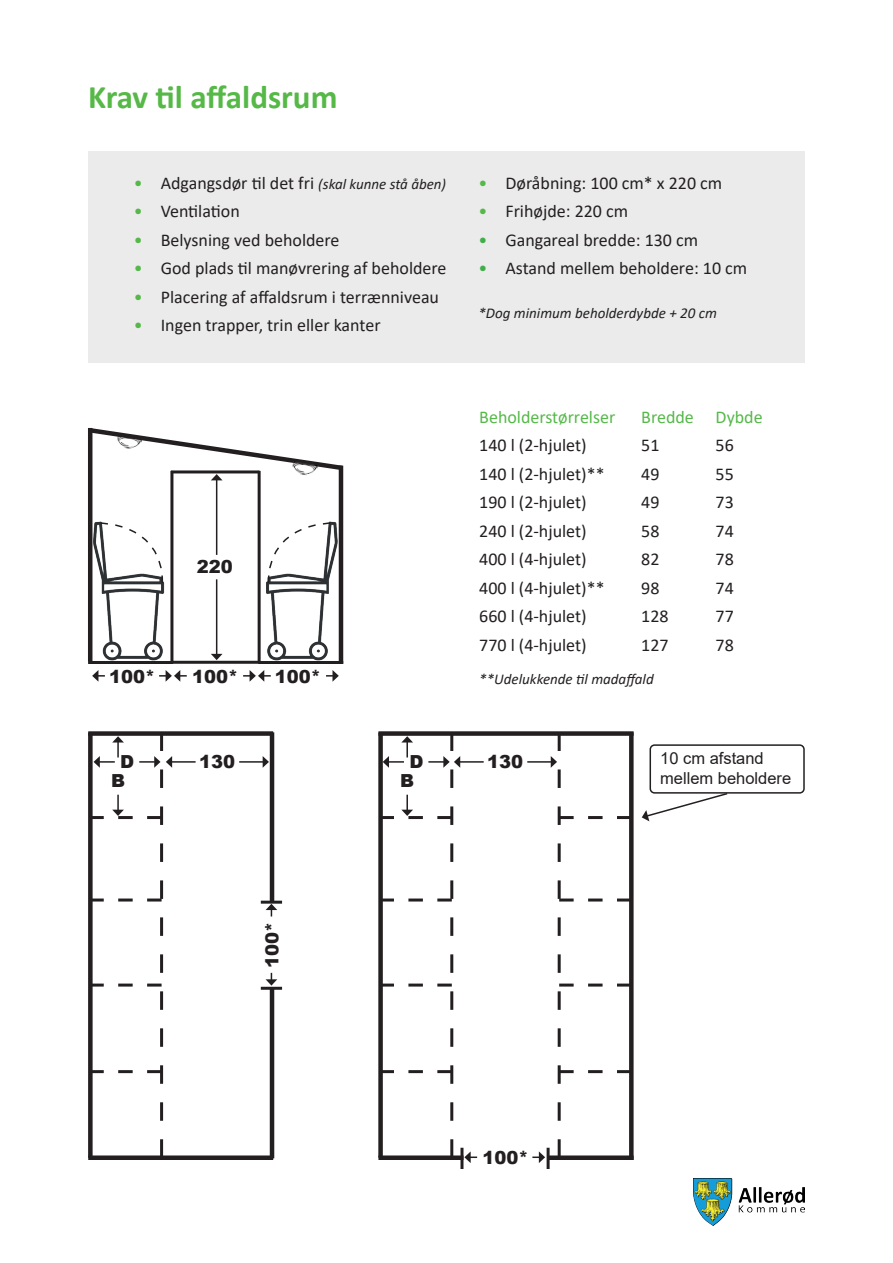
<style>
.page{position:relative;width:893px;height:1263px;background:#fff}
.page>*{position:absolute;margin:0;border:0;box-sizing:border-box;transform-origin:0 0}
.t1{font:700 33px "Calibri";color:#56b947}
.t2{font:18px "Calibri";color:#231f20}
.t3{font:900 18px/18.9px "Arial";color:#231f20;text-align:center}
.t4{font:18px "Calibri";color:#55b949}
.t5{font:16.5px/19.8px "Arial";color:#231f20}
.t6{font:italic 15px "Calibri";color:#231f20}
.s1{color:#55b949}
.s2{font-style:italic;font-size:15px}
.s3{color:#40ae49}
</style>
<div class="page">
<div style="left:89px;top:151px;width:716px;height:211px;background:#ebebeb"></div>
<div style="left:88px;top:732px;width:5px;height:426px;background:#3a3637"></div>
<div style="left:88px;top:1155px;width:185px;height:5px;background:#231f20"></div>
<div style="left:88px;top:731px;width:185px;height:5px;background:#231f20"></div>
<div style="left:649px;top:744px;width:156px;height:50px;border:2px solid #231f20;border-radius:4px"></div>
<hr style="left:270px;top:732px;width:4px;height:170px;background:#231f20">
<hr style="left:270px;top:988px;width:4px;height:170px;background:#231f20">
<hr style="left:261px;top:901px;width:21px;height:3px;background:#231f20">
<hr style="left:261px;top:987px;width:21px;height:3px;background:#231f20">
<div style="left:378px;top:732px;width:5px;height:426px;background:#6c696a"></div>
<div style="left:378px;top:731px;width:256px;height:5px;background:#231f20"></div>
<div style="left:629px;top:732px;width:5px;height:428px;background:#231f20"></div>
<div style="left:549px;top:1155px;width:85px;height:5px;background:#231f20"></div>
<hr style="left:460px;top:1148px;width:3px;height:21px;background:#231f20">
<hr style="left:547px;top:1148px;width:3px;height:21px;background:#231f20">
<hr style="left:527px;top:761px;width:24px;height:2px;background:#231f20">
<svg style="left:551px;top:735px;width:79px;height:421px"></svg>
<hr style="left:459px;top:761px;width:25px;height:2px;background:#231f20">
<svg style="left:532px;top:1151px;width:13px;height:12px"></svg>
<svg style="left:266px;top:904px;width:11px;height:12px"></svg>
<svg style="left:266px;top:973px;width:11px;height:12px"></svg>
<svg style="left:379px;top:735px;width:98px;height:428px"></svg>
<hr style="left:239px;top:761px;width:24px;height:2px;background:#231f20">
<svg style="left:263px;top:756px;width:6px;height:12px"></svg>
<hr style="left:171px;top:761px;width:25px;height:2px;background:#231f20">
<svg style="left:89px;top:735px;width:83px;height:421px"></svg>
<hr style="left:88px;top:428px;width:4px;height:233px;background:#231f20">
<hr style="left:88px;top:661px;width:85px;height:3px;background:#231f20">
<hr style="left:339px;top:466px;width:4px;height:198px;background:#231f20">
<hr style="left:258px;top:661px;width:85px;height:3px;background:#231f20">
<svg style="left:159px;top:670px;width:28px;height:12px"></svg>
<svg style="left:92px;top:670px;width:13px;height:12px"></svg>
<svg style="left:326px;top:670px;width:13px;height:12px"></svg>
<svg style="left:243px;top:670px;width:28px;height:12px"></svg>
<hr style="left:216px;top:480px;width:1px;height:75px;background:#231f20">
<svg style="left:92px;top:428px;width:252px;height:52px"></svg>
<img style="left:266px;top:519px;width:78px;height:144px">
<svg style="left:267px;top:522px;width:65px;height:62px"></svg>
<img style="left:88px;top:519px;width:76px;height:144px">
<svg style="left:99px;top:522px;width:65px;height:62px"></svg>
<hr style="left:258px;top:471px;width:3px;height:192px;background:#231f20">
<hr style="left:170px;top:471px;width:3px;height:192px;background:#231f20">
<hr style="left:171px;top:470px;width:89px;height:3px;background:#231f20">
<hr style="left:171px;top:661px;width:89px;height:3px;background:#231f20">
<img style="left:291px;top:461px;width:27px;height:16px">
<hr style="left:216px;top:579px;width:1px;height:75px;background:#231f20">
<svg style="left:211px;top:654px;width:12px;height:6px"></svg>
<svg style="left:642px;top:792px;width:87px;height:29px"></svg>
<img style="left:693px;top:1178px;width:112px;height:47px">
<h1 class="t1" style="left:88px;top:73px;width:251px">Krav til affaldsrum</h1>
<p class="t2" style="left:134px;top:170px;width:314px"><span class="s1">•</span> Adgangsdør til det fri <span class="s2">(skal kunne stå åben)</span></p>
<p class="t2" style="left:134px;top:199px;width:108px"><span class="s1">•</span> Ventilation</p>
<p class="t2" style="left:134px;top:227px;width:207px"><span class="s1">•</span> Belysning ved beholdere</p>
<p class="t2" style="left:134px;top:256px;width:314px"><span class="s1">•</span> God plads til manøvrering af beholdere</p>
<p class="t2" style="left:134px;top:284px;width:307px"><span class="s1">•</span> Placering af affaldsrum i terrænniveau</p>
<p class="t2" style="left:134px;top:313px;width:248px"><span class="s1">•</span> Ingen trapper, trin eller kanter</p>
<p class="t3" style="left:197px;top:557px;width:38px">220</p>
<p class="t3" style="left:109px;top:666px;width:48px">100*</p>
<p class="t3" style="left:192px;top:666px;width:48px">100*</p>
<p class="t3" style="left:275px;top:666px;width:48px">100*</p>
<p class="t3" style="left:111px;top:751px;width:25px">D<br>B</p>
<p class="t3" style="left:199px;top:751px;width:38px">130</p>
<p class="t3" style="left:400px;top:751px;width:25px">D<br>B</p>
<p class="t2" style="left:478px;top:170px;width:245px"><span class="s1">•</span> Døråbning: 100 cm* x 220 cm</p>
<p class="t2" style="left:478px;top:199px;width:151px"><span class="s1">•</span> Frihøjde: 220 cm</p>
<p class="t2" style="left:478px;top:227px;width:221px"><span class="s3">•</span> Gangareal bredde: 130 cm</p>
<p class="t2" style="left:478px;top:256px;width:270px"><span class="s3">•</span> Astand mellem beholdere: 10 cm</p>
<p class="t6" style="left:478px;top:302px;width:240px">*Dog minimum beholderdybde + 20 cm</p>
<p class="t4" style="left:479px;top:404px;width:138px">Beholderstørrelser</p>
<p class="t4" style="left:641px;top:404px;width:123px">Bredde Dybde</p>
<p class="t2" style="left:479px;top:433px;width:109px">140 l (2-hjulet)</p>
<p class="t2" style="left:641px;top:433px;width:20px">51</p>
<p class="t2" style="left:716px;top:433px;width:20px">56</p>
<p class="t2" style="left:479px;top:461px;width:127px">140 l (2-hjulet)**</p>
<p class="t2" style="left:641px;top:461px;width:20px">49</p>
<p class="t2" style="left:716px;top:461px;width:20px">55</p>
<p class="t2" style="left:479px;top:490px;width:109px">190 l (2-hjulet)</p>
<p class="t2" style="left:641px;top:490px;width:20px">49</p>
<p class="t2" style="left:716px;top:490px;width:20px">73</p>
<p class="t2" style="left:479px;top:518px;width:109px">240 l (2-hjulet)</p>
<p class="t2" style="left:641px;top:518px;width:20px">58</p>
<p class="t2" style="left:716px;top:518px;width:20px">74</p>
<p class="t2" style="left:479px;top:547px;width:109px">400 l (4-hjulet)</p>
<p class="t2" style="left:641px;top:547px;width:20px">82</p>
<p class="t2" style="left:716px;top:547px;width:20px">78</p>
<p class="t2" style="left:479px;top:575px;width:127px">400 l (4-hjulet)**</p>
<p class="t2" style="left:641px;top:575px;width:20px">98</p>
<p class="t2" style="left:716px;top:575px;width:20px">74</p>
<p class="t2" style="left:479px;top:604px;width:109px">660 l (4-hjulet)</p>
<p class="t2" style="left:641px;top:604px;width:29px">128</p>
<p class="t2" style="left:716px;top:604px;width:20px">77</p>
<p class="t2" style="left:479px;top:632px;width:109px">770 l (4-hjulet)</p>
<p class="t2" style="left:641px;top:632px;width:29px">127</p>
<p class="t2" style="left:716px;top:632px;width:20px">78</p>
<p class="t6" style="left:479px;top:668px;width:176px">**Udelukkende til madaffald</p>
<p class="t3" style="left:487px;top:751px;width:38px">130</p>
<p class="t5" style="left:660px;top:748px;width:133px">10 cm afstand mellem beholdere</p>
<p class="t3" style="left:262px;top:967px;width:48px;rotate:-90deg">100*</p>
<p class="t3" style="left:482px;top:1148px;width:48px">100*</p>
</div>
